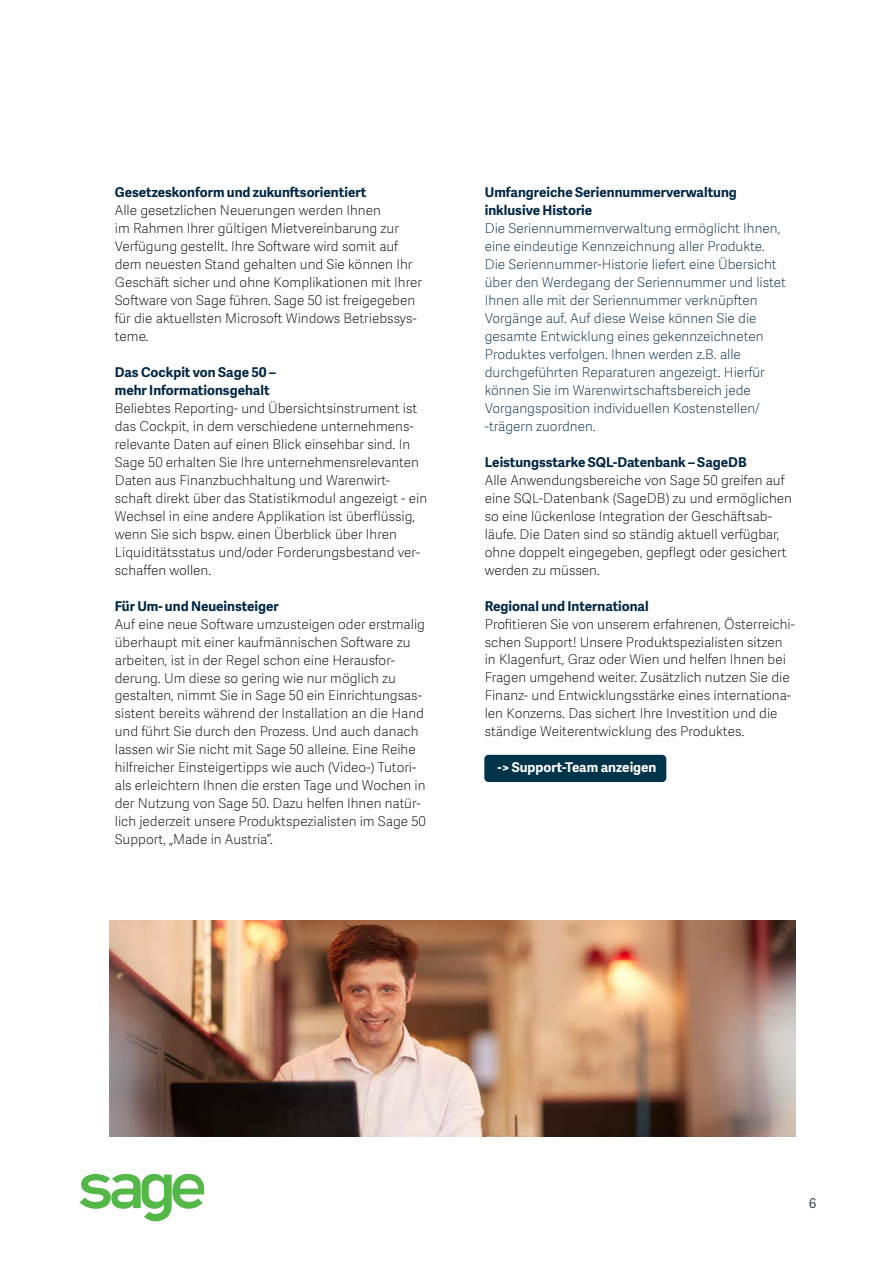
<style>
.page{position:relative;width:893px;height:1263px;background:#fff}
.page>*{position:absolute;margin:0;border:0;box-sizing:border-box;transform-origin:0 0}
.t1{font:13.5px/18px "Adelle Sans SAGE Th";color:#000}
.t2{font:13.5px/18px "Adelle Sans SAGE Th";color:#002744}
.t3{font:700 13.5px/18px "Adelle Sans SAGE";color:#002744}
.t4{font:700 13.5px "Adelle Sans SAGE";color:#fff}
.t5{font:13.5px "Adelle Sans SAGE";color:#3f454f}
</style>
<div class="page">
<svg style="left:80px;top:1174px;width:124px;height:47px"></svg>
<div style="left:484px;top:755px;width:182px;height:27px;background:#00344a;border-radius:4px"></div>
<img style="left:110px;top:920px;width:685px;height:216px">
<p class="t3" style="left:115px;top:183px;width:253px">Gesetzeskonform und zukunftsorientiert</p>
<p class="t1" style="left:115px;top:201px;width:309px">Alle gesetzlichen Neuerungen werden Ihnen<br>im Rahmen Ihrer gültigen Mietvereinbarung zur Verfügung gestellt. Ihre Software wird somit auf dem neuesten Stand gehalten und Sie können Ihr Geschäft sicher und ohne Komplikationen mit Ihrer Software von Sage führen. Sage 50 ist freigegeben für die aktuellsten Microsoft Windows Betriebssys&shy;teme.</p>
<p class="t3" style="left:115px;top:363px;width:163px">Das Cockpit von Sage 50 – mehr Informationsgehalt</p>
<p class="t1" style="left:115px;top:399px;width:314px">Beliebtes Reporting- und Übersichtsinstrument ist das Cockpit, in dem verschiedene unternehmens&shy;relevante Daten auf einen Blick einsehbar sind. In Sage 50 erhalten Sie Ihre unternehmensrelevanten Daten aus Finanzbuchhaltung und Warenwirt&shy;schaft direkt über das Statistikmodul angezeigt - ein Wechsel in eine andere Applikation ist überflüssig, wenn Sie sich bspw. einen Überblick über Ihren Liquiditätsstatus und/oder Forderungsbestand ver&shy;schaffen wollen.</p>
<p class="t3" style="left:115px;top:596px;width:166px">Für Um- und Neueinsteiger</p>
<p class="t1" style="left:115px;top:614px;width:313px">Auf eine neue Software umzusteigen oder erstmalig überhaupt mit einer kaufmännischen Software zu arbeiten, ist in der Regel schon eine Herausfor&shy;derung. Um diese so gering wie nur möglich zu gestalten, nimmt Sie in Sage 50 ein Einrichtungsas&shy;sistent bereits während der Installation an die Hand und führt Sie durch den Prozess. Und auch danach lassen wir Sie nicht mit Sage 50 alleine. Eine Reihe hilfreicher Einsteigertipps wie auch (Video-) Tutori&shy;als erleichtern Ihnen die ersten Tage und Wochen in der Nutzung von Sage 50. Dazu helfen Ihnen natür&shy;lich jederzeit unsere Produktspezialisten im Sage 50<br>Support, „Made in Austria“.</p>
<p class="t3" style="left:485px;top:183px;width:254px">Umfangreiche Seriennummerverwaltung inklusive Historie</p>
<p class="t2" style="left:485px;top:219px;width:303px">Die Seriennummernverwaltung ermöglicht Ihnen, eine eindeutige Kennzeichnung aller Produkte.<br>Die Seriennummer-Historie liefert eine Übersicht über den Werdegang der Seriennummer und listet Ihnen alle mit der Seriennummer verknüpften Vorgänge auf. Auf diese Weise können Sie die gesamte Entwicklung eines gekennzeichneten Produktes verfolgen. Ihnen werden z.B. alle durchgeführten Reparaturen angezeigt. Hierfür können Sie im Warenwirtschaftsbereich jede Vorgangsposition individuellen Kostenstellen/ -trägern zuordnen.</p>
<p class="t3" style="left:485px;top:452px;width:263px">Leistungsstarke SQL-Datenbank – SageDB</p>
<p class="t1" style="left:485px;top:471px;width:309px">Alle Anwendungsbereiche von Sage 50 greifen auf eine SQL-Datenbank (SageDB) zu und ermöglichen so eine lückenlose Integration der Geschäftsab&shy;läufe. Die Daten sind so ständig aktuell verfügbar, ohne doppelt eingegeben, gepflegt oder gesichert werden zu müssen.</p>
<p class="t3" style="left:485px;top:596px;width:166px">Regional und International</p>
<p class="t1" style="left:485px;top:614px;width:312px">Profitieren Sie von unserem erfahrenen, Österreichi&shy;schen Support! Unsere Produktspezialisten sitzen in Klagenfurt, Graz oder Wien und helfen Ihnen bei Fragen umgehend weiter. Zusätzlich nutzen Sie die Finanz- und Entwicklungsstärke eines internationa&shy;len Konzerns. Das sichert Ihre Investition und die ständige Weiterentwicklung des Produktes.</p>
<p class="t4" style="left:497px;top:758px;width:160px">-&gt; Support-Team anzeigen</p>
<p class="t5" style="left:809px;top:1193px;width:9px">6</p>
</div>
